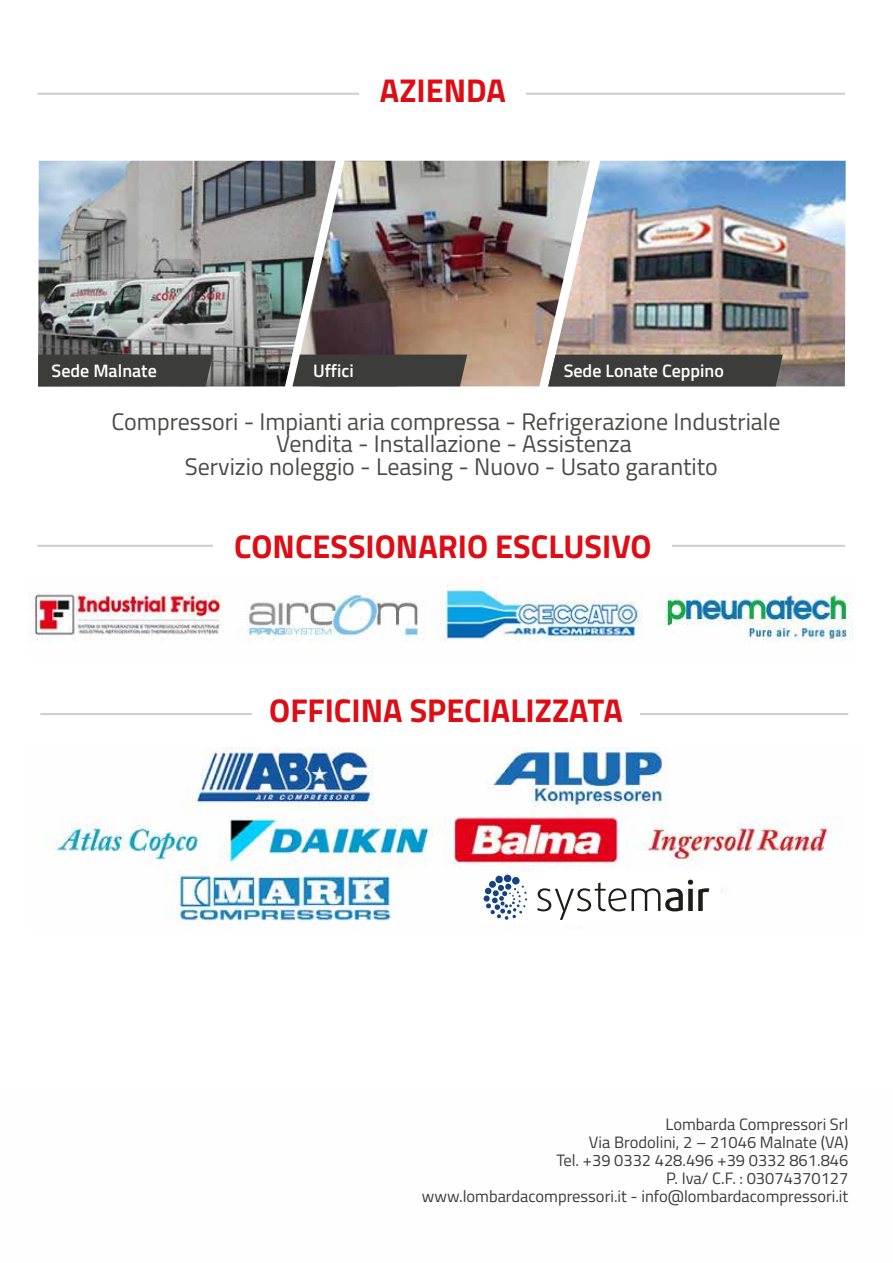
<style>
.page{position:relative;width:893px;height:1263px;background:#fff}
.page>*{position:absolute;margin:0;border:0;box-sizing:border-box;transform-origin:0 0}
.t1{font:700 33px "Titillium Web";color:#dc0d15}
.t2{font:24px "Titillium Web";color:#4a4a49}
.t3{font:600 18px "Titillium Web";color:#fff}
.t4{font:16.5px/18px "Titillium Web";color:#3c3c3b;text-align:right}
</style>
<div class="page">
<img style="left:54px;top:748px;width:785px;height:173px">
<hr style="left:40px;top:713px;width:808px;height:2px;background:#d0d0d0">
<div style="left:253px;top:699px;width:387px;height:25px;background:#fff"></div>
<div style="left:480px;top:872px;width:241px;height:53px;background:#fff"></div>
<svg style="left:537px;top:880px;width:172px;height:40px"></svg>
<svg style="left:484px;top:875px;width:43px;height:45px"></svg>
<img style="left:38px;top:161px;width:254px;height:225px">
<img style="left:292px;top:161px;width:256px;height:225px">
<img style="left:548px;top:161px;width:298px;height:225px">
<hr style="left:37px;top:545px;width:808px;height:2px;background:#d0d0d0">
<div style="left:214px;top:531px;width:458px;height:28px;background:#fff"></div>
<hr style="left:37px;top:93px;width:808px;height:2px;background:#d0d0d0">
<div style="left:360px;top:76px;width:166px;height:29px;background:#fff"></div>
<img style="left:29px;top:586px;width:824px;height:56px">
<div style="left:38px;top:355px;width:175px;height:31px;background:#3c3c3b"></div>
<div style="left:292px;top:355px;width:175px;height:31px;background:#3c3c3b"></div>
<div style="left:548px;top:355px;width:235px;height:31px;background:#3c3c3b"></div>
<h1 class="t1" style="left:380px;top:66px;width:127px">AZIENDA</h1>
<p class="t3" style="left:52px;top:357px;width:107px">Sede Malnate</p>
<p class="t3" style="left:313px;top:357px;width:42px">Uffici</p>
<p class="t3" style="left:564px;top:357px;width:162px">Sede Lonate Ceppino</p>
<h2 class="t2" style="left:111px;top:404px;width:671px">Compressori - Impianti aria compressa - Refrigerazione Industriale</h2>
<h2 class="t2" style="left:276px;top:426px;width:357px">Vendita - Installazione - Assistenza</h2>
<h2 class="t2" style="left:185px;top:448px;width:535px">Servizio noleggio - Leasing - Nuovo - Usato garantito</h2>
<h1 class="t1" style="left:234px;top:521px;width:419px">CONCESSIONARIO ESCLUSIVO</h1>
<h1 class="t1" style="left:269px;top:685px;width:355px">OFFICINA SPECIALIZZATA</h1>
<p class="t4" style="left:422px;top:1114px;width:428px">Lombarda Compressori Srl<br>Via Brodolini, 2 – 21046 Malnate (VA)<br>Tel. +39 0332 428.496 +39 0332 861.846<br>P. Iva/ C.F. : 03074370127<br>www.lombardacompressori.it - info@lombardacompressori.it</p>
</div>
